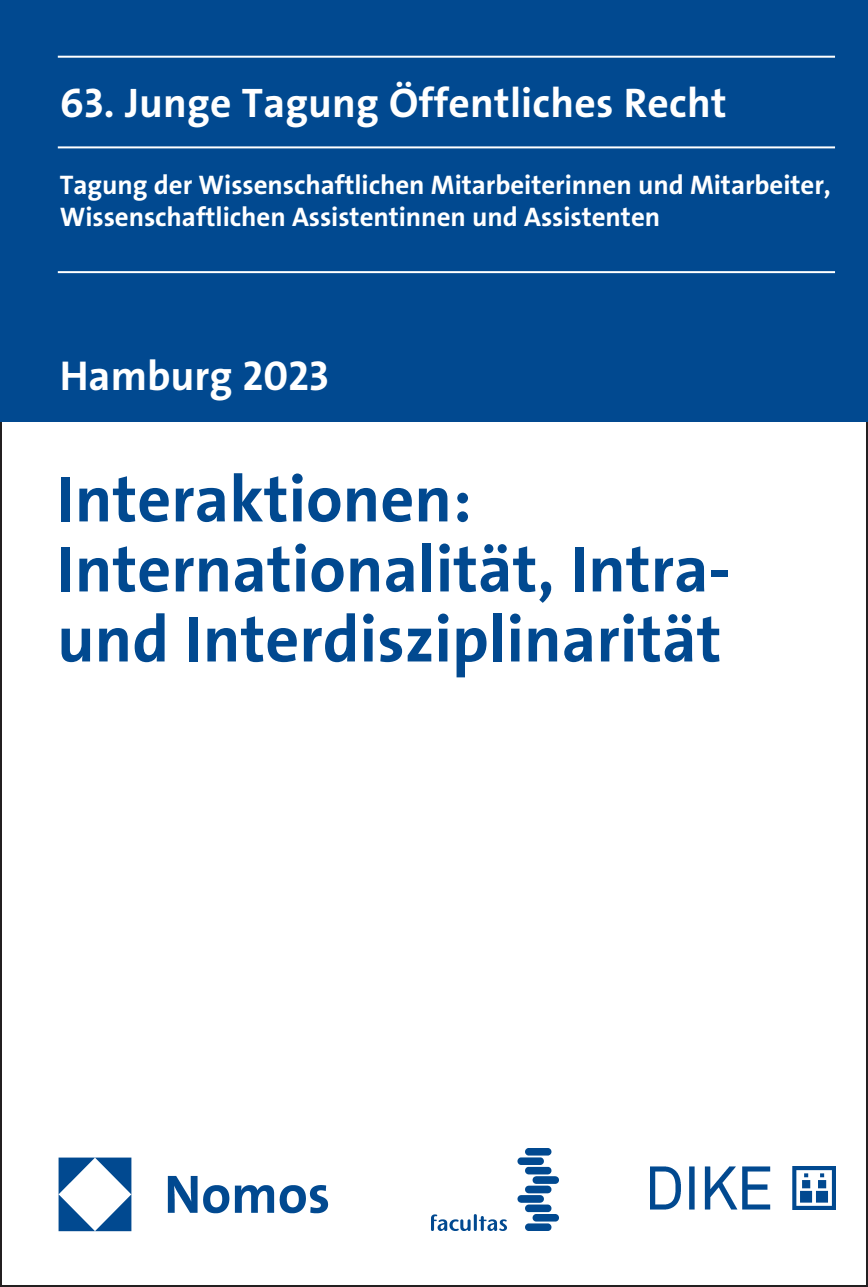
<style>
.page{position:relative;width:868px;height:1287px;background:#fff}
.page>*{position:absolute;margin:0;border:0;box-sizing:border-box;transform-origin:0 0}
.t1{font:700 66px/70px "The Sans Os F";color:#014990}
.t2{font:700 42px "The Sans Os F";color:#fff}
.t3{font:700 41.6px "The Sans Os F";letter-spacing:.005em;color:#fff}
.t4{font:700 27px/32.4px "The Sans Os F";letter-spacing:-.005em;color:#fff}
</style>
<div class="page">
<div style="left:0;top:0;width:867px;height:422px;background:#014990"></div>
<hr style="left:58px;top:146px;width:776px;height:2px;background:#fff">
<hr style="left:58px;top:56px;width:776px;height:2px;background:#fff">
<hr style="left:58px;top:271px;width:776px;height:2px;background:#fff">
<img style="left:650px;top:1166px;width:184px;height:43px">
<img style="left:431px;top:1148px;width:127px;height:82px">
<img style="left:58px;top:1157px;width:271px;height:74px">
<h3 class="t3" style="left:60px;top:76px;width:668px">63. Junge Tagung Öffentliches Recht</h3>
<p class="t4" style="left:60px;top:169px;width:772px">Tagung der Wissenschaftlichen Mitarbeiterinnen und Mitarbeiter,<br>Wissenschaftlichen Assistentinnen und Assistenten</p>
<h2 class="t2" style="left:60px;top:349px;width:270px">Hamburg 2023</h2>
<h1 class="t1" style="left:57px;top:465px;width:675px">Interaktionen:<br>Internationalität, Intra&shy;und Interdisziplinarität</h1>
</div>
